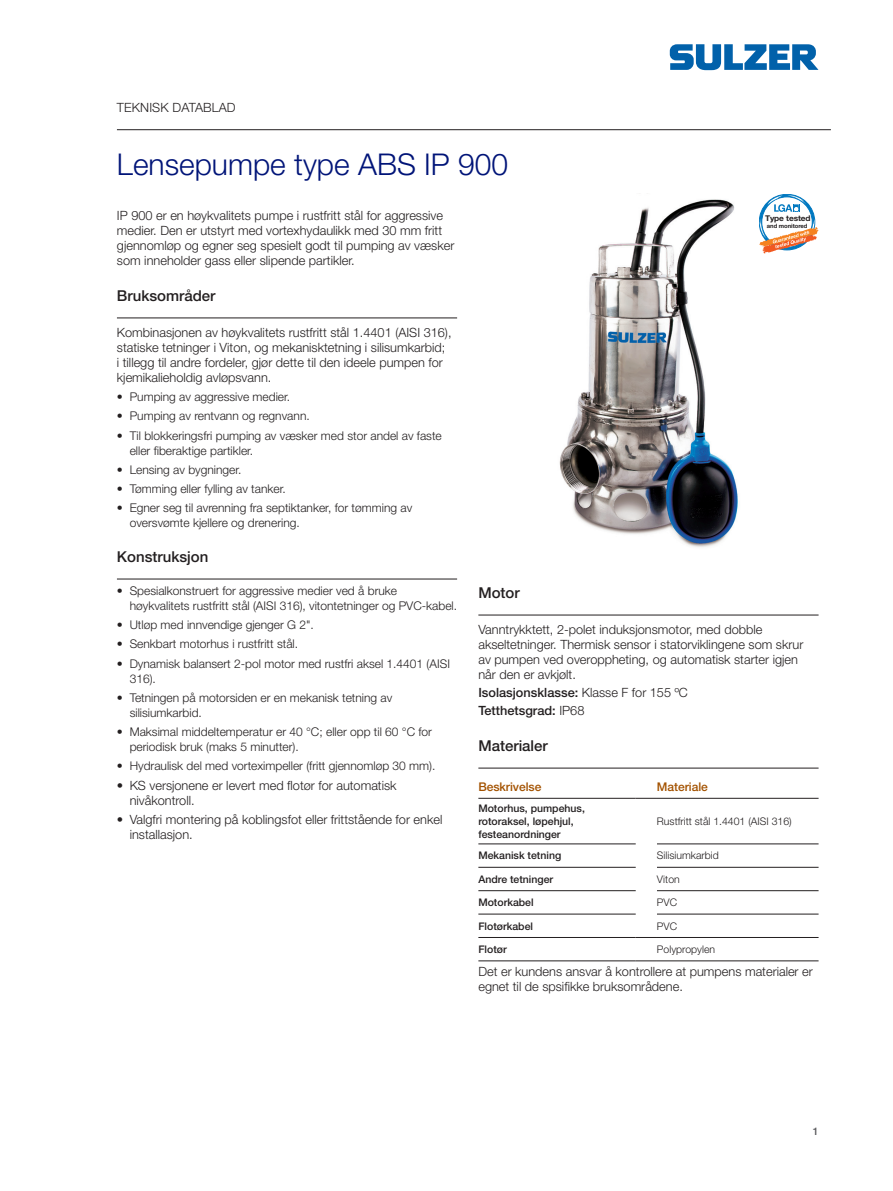
<style>
.page{position:relative;width:893px;height:1191px;background:#fff}
.page>*{position:absolute;margin:0;border:0;box-sizing:border-box;transform-origin:0 0}
.Cover_title_20_pt{font:300 30px "Helvetica Neue LT Pro";color:#001478}
.Subtitle_10_pt{font:500 15px "Helvetica Neue LT Pro";color:#231f20}
.Body_text_8_5pt{font:300 12.75px/15px "Helvetica Neue LT Pro";color:#231f20}
.Body_text_8_5pt-2{font:500 12.75px "Helvetica Neue LT Pro";color:#231f20}
.Technical_article_text{font:300 12.75px "Helvetica Neue LT Pro";letter-spacing:.01em;color:#231f20}
.t1{font:300 12px/15px "Helvetica Neue LT Pro";color:#231f20}
.Table_heading{font:500 12px "Helvetica Neue LT Pro";letter-spacing:-.005em;color:#a35200}
.Table_body_text_7_Medium{font:500 10.5px/12.6px "Helvetica Neue LT Pro";color:#231f20}
.Table_body_text_7{font:300 10.5px "Helvetica Neue LT Pro";color:#231f20}
.t2{font:500 10.5px "Helvetica Neue LT Pro";color:#5c5c5f}
.t3{font:700 7.95px "Helvetica Neue LT Com";letter-spacing:-.01em;color:#231f20;scale:1.05 1}
.t4{font:700 6px "Helvetica Neue LT Com";letter-spacing:-.01em;color:#231f20}
.s1{font-weight:300}
</style>
<div class="page">
<svg style="left:670px;top:44px;width:148px;height:26px"></svg>
<img style="left:559px;top:199px;width:179px;height:348px">
<hr style="left:117px;top:318px;width:340px;height:1px;background:#231f20">
<hr style="left:117px;top:579px;width:340px;height:1px;background:#231f20">
<hr style="left:478px;top:615px;width:341px;height:1px;background:#231f20">
<hr style="left:478px;top:768px;width:341px;height:1px;background:#231f20">
<hr style="left:478px;top:843px;width:158px;height:1px;background:#231f20">
<hr style="left:657px;top:843px;width:162px;height:1px;background:#231f20">
<hr style="left:478px;top:867px;width:158px;height:1px;background:#231f20">
<hr style="left:657px;top:867px;width:162px;height:1px;background:#231f20">
<hr style="left:478px;top:890px;width:158px;height:1px;background:#231f20">
<hr style="left:657px;top:890px;width:162px;height:1px;background:#231f20">
<hr style="left:478px;top:913px;width:158px;height:1px;background:#231f20">
<hr style="left:657px;top:913px;width:162px;height:1px;background:#231f20">
<hr style="left:478px;top:798px;width:158px;height:1px;background:#231f20">
<svg style="left:636px;top:798px;width:21px;height:1px"></svg>
<hr style="left:657px;top:798px;width:162px;height:1px;background:#231f20">
<hr style="left:478px;top:937px;width:158px;height:1px;background:#231f20">
<svg style="left:636px;top:937px;width:21px;height:1px"></svg>
<hr style="left:657px;top:937px;width:162px;height:1px;background:#231f20">
<hr style="left:478px;top:960px;width:158px;height:1px;background:#231f20">
<svg style="left:636px;top:960px;width:21px;height:1px"></svg>
<hr style="left:657px;top:960px;width:162px;height:1px;background:#231f20">
<hr style="left:117px;top:129px;width:714px;height:1px;background:#231f20">
<svg style="left:759px;top:194px;width:60px;height:59px"></svg>
<p class="Technical_article_text" style="left:117px;top:99px;width:120px">TEKNISK DATABLAD</p>
<p class="Cover_title_20_pt" style="left:117px;top:146px;width:393px">Lensepumpe type ABS IP 900</p>
<p class="Body_text_8_5pt" style="left:117px;top:207px;width:339px">IP 900 er en høykvalitets pumpe i rustfritt stål for aggressive medier. Den er utstyrt med vortexhydaulikk med 30 mm fritt gjennomløp og egner seg spesielt godt til pumping av væsker som inneholder gass eller slipende partikler.</p>
<p class="Subtitle_10_pt" style="left:117px;top:286px;width:100px">Bruksområder</p>
<p class="Body_text_8_5pt" style="left:117px;top:324px;width:336px">Kombinasjonen av høykvalitets rustfritt stål 1.4401 (AISI 316), statiske tetninger i Viton, og mekanisktetning i silisumkarbid;<br>i tillegg til andre fordeler, gjør dette til den ideele pumpen for kjemikalieholdig avløpsvann.</p>
<p class="t1" style="left:117px;top:389px;width:175px">• Pumping av aggressive medier.</p>
<p class="t1" style="left:117px;top:408px;width:194px">• Pumping av rentvann og regnvann.</p>
<p class="t1" style="left:130px;top:427px;width:314px;text-indent:-13px">• Til blokkeringsfri pumping av væsker med stor andel av faste eller fiberaktige partikler.</p>
<p class="t1" style="left:117px;top:462px;width:126px">• Lensing av bygninger.</p>
<p class="t1" style="left:117px;top:481px;width:170px">• Tømming eller fylling av tanker.</p>
<p class="t1" style="left:130px;top:500px;width:284px;text-indent:-13px">• Egner seg til avrenning fra septiktanker, for tømming av oversvømte kjellere og drenering.</p>
<p class="Subtitle_10_pt" style="left:117px;top:547px;width:93px">Konstruksjon</p>
<p class="t1" style="left:130px;top:583px;width:329px;text-indent:-13px">• Spesialkonstruert for aggressive medier ved å bruke høykvalitets rustfritt stål (AISI 316), vitontetninger og PVC-kabel.</p>
<p class="t1" style="left:117px;top:617px;width:199px">• Utløp med innvendige gjenger G 2".</p>
<p class="t1" style="left:117px;top:636px;width:183px">• Senkbart motorhus i rustfritt stål.</p>
<p class="t1" style="left:130px;top:655px;width:322px;text-indent:-13px">• Dynamisk balansert 2-pol motor med rustfri aksel 1.4401 (AISI<br>316).</p>
<p class="t1" style="left:130px;top:690px;width:264px;text-indent:-13px">• Tetningen på motorsiden er en mekanisk tetning av silisiumkarbid.</p>
<p class="t1" style="left:130px;top:724px;width:304px;text-indent:-13px">• Maksimal middeltemperatur er 40 °C; eller opp til 60 °C for periodisk bruk (maks 5 minutter).</p>
<p class="t1" style="left:117px;top:758px;width:320px">• Hydraulisk del med vorteximpeller (fritt gjennomløp 30 mm).</p>
<p class="Body_text_8_5pt" style="left:130px;top:777px;width:268px;text-indent:-13px">• KS versjonene er levert med flotør for automatisk nivåkontroll.</p>
<p class="Body_text_8_5pt" style="left:130px;top:811px;width:314px;text-indent:-13px">• Valgfri montering på koblingsfot eller frittstående for enkel installasjon.</p>
<p class="t3" style="left:765px;top:213px;width:45px">Type tested</p>
<p class="t4" style="left:767px;top:222px;width:42px">and monitored</p>
<p class="Subtitle_10_pt" style="left:478px;top:583px;width:43px">Motor</p>
<p class="Body_text_8_5pt" style="left:478px;top:621px;width:326px">Vanntrykktett, 2-polet induksjonsmotor, med dobble akseltetninger. Thermisk sensor i statorviklingene som skrur av pumpen ved overoppheting, og automatisk starter igjen når den er avkjølt.</p>
<p class="Body_text_8_5pt-2" style="left:478px;top:684px;width:211px">Isolasjonsklasse: <span class="s1">Klasse F for 155 ºC</span></p>
<p class="Body_text_8_5pt-2" style="left:478px;top:702px;width:108px">Tetthetsgrad: <span class="s1">IP68</span></p>
<p class="Subtitle_10_pt" style="left:478px;top:736px;width:71px">Materialer</p>
<p class="Table_heading" style="left:478px;top:779px;width:64px">Beskrivelse</p>
<p class="Table_heading" style="left:657px;top:779px;width:52px">Materiale</p>
<p class="Table_body_text_7_Medium" style="left:478px;top:802px;width:108px">Motorhus, pumpehus, rotoraksel, løpehjul, festeanordninger</p>
<p class="Table_body_text_7" style="left:657px;top:814px;width:136px">Rustfritt stål 1.4401 (AISI 316)</p>
<p class="Table_body_text_7_Medium" style="left:478px;top:849px;width:84px">Mekanisk tetning</p>
<p class="Table_body_text_7" style="left:657px;top:849px;width:63px">Silisiumkarbid</p>
<p class="Table_body_text_7_Medium" style="left:478px;top:872px;width:76px">Andre tetninger</p>
<p class="Table_body_text_7" style="left:657px;top:872px;width:24px">Viton</p>
<p class="Table_body_text_7_Medium" style="left:478px;top:896px;width:57px">Motorkabel</p>
<p class="Table_body_text_7" style="left:657px;top:896px;width:22px">PVC</p>
<p class="Table_body_text_7_Medium" style="left:478px;top:919px;width:56px">Flotørkabel</p>
<p class="Table_body_text_7" style="left:657px;top:919px;width:22px">PVC</p>
<p class="Table_body_text_7_Medium" style="left:478px;top:942px;width:30px">Flotør</p>
<p class="Table_body_text_7" style="left:657px;top:942px;width:60px">Polypropylen</p>
<p class="Body_text_8_5pt" style="left:478px;top:963px;width:336px">Det er kundens ansvar å kontrollere at pumpens materialer er egnet til de spsifikke bruksområdene.</p>
<p class="t2" style="left:813px;top:1124px;width:7px">1</p>
</div>
